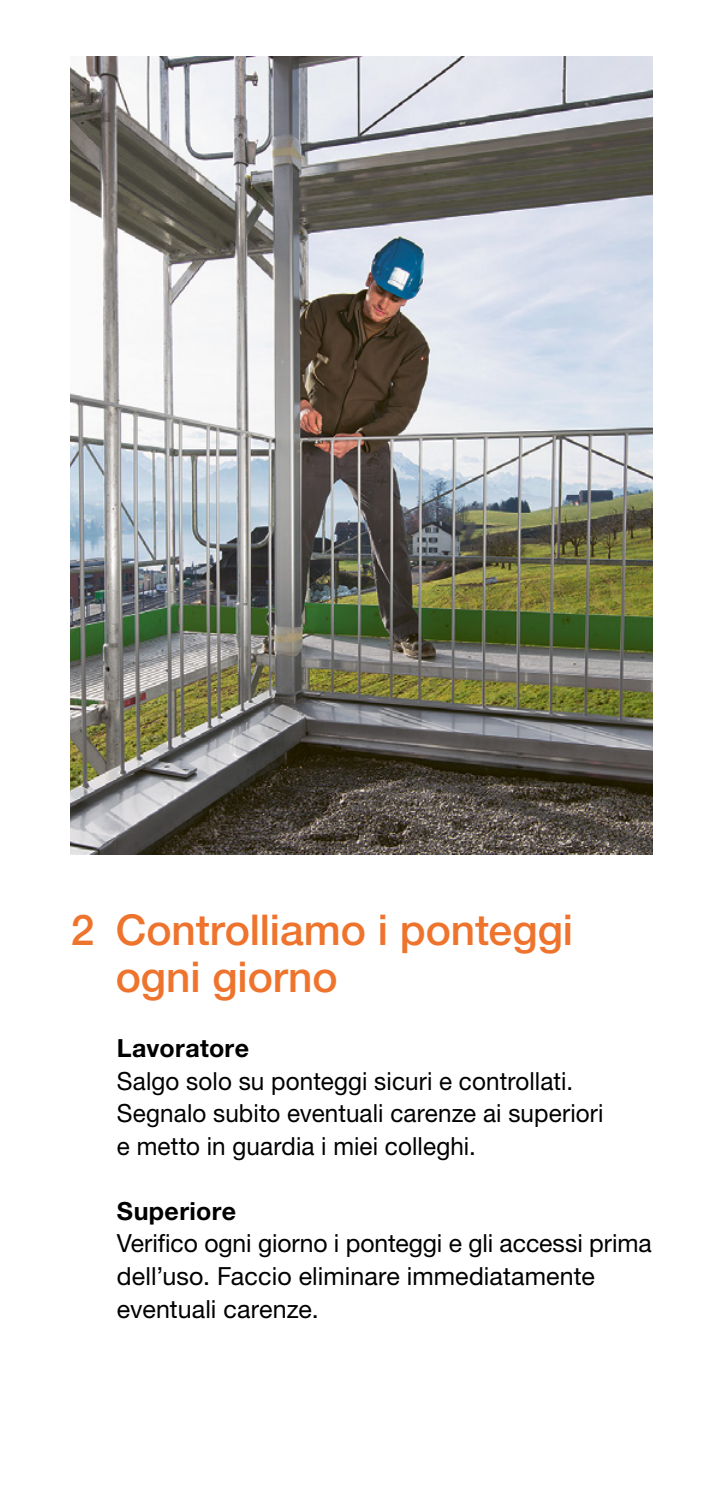
<style>
.page{position:relative;width:723px;height:1489px;background:#fff}
.page>*{position:absolute;margin:0;border:0;box-sizing:border-box;transform-origin:0 0}
.t1{font:500 42.5px/47.5px "Helvetica Neue LT Std";color:#ee742d}
.t2{font:25px/32.5px "Helvetica Neue LT Std";letter-spacing:.005em;color:#000}
.t3{font:700 25px "Helvetica Neue LT Std";letter-spacing:.015em;color:#000}
</style>
<div class="page">
<img style="left:71px;top:57px;width:581px;height:797px">
<h1 class="t1" style="left:116px;top:905px;width:459px;text-indent:-45px">2 Controlliamo i ponteggi ogni giorno</h1>
<p class="t3" style="left:117px;top:1032px;width:134px">Lavoratore</p>
<p class="t2" style="left:117px;top:1064px;width:488px">Salgo solo su ponteggi sicuri e controllati.<br>Segnalo subito eventuali carenze ai superiori e metto in guardia i miei colleghi.</p>
<p class="t3" style="left:117px;top:1195px;width:121px">Superiore</p>
<p class="t2" style="left:117px;top:1226px;width:536px">Verifico ogni giorno i ponteggi e gli accessi prima dell’uso. Faccio eliminare immediatamente eventuali carenze.</p>
</div>
